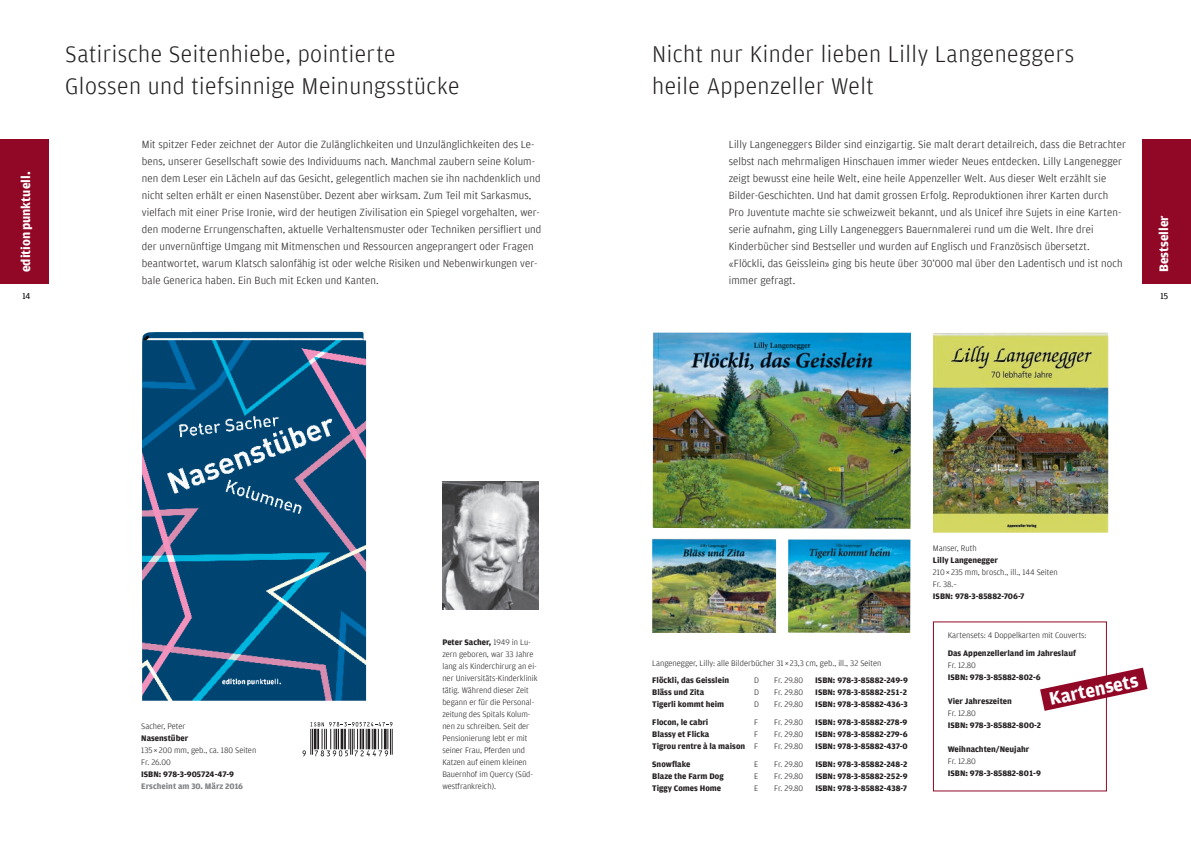
<style>
.page{position:relative;width:1191px;height:842px;background:#fff}
.page>*{position:absolute;margin:0;border:0;box-sizing:border-box;transform-origin:0 0}
.t1{font:300 24px/32px "Amplitude";letter-spacing:.02em;color:#231f20}
.t2{font:700 19px "Amplitude";color:#fff}
.t3{font:700 13px "Amplitude";color:#fff}
.t4{font:300 11px/17px "Amplitude";letter-spacing:.01em;color:#231f20}
.t5{font:300 9px "Amplitude";color:#231f20}
.t6{font:300 8.5px/12px "Amplitude";color:#231f20}
.t7{font:700 8.5px "Amplitude";color:#231f20}
.t8{font:700 8.5px "Amplitude";color:#808285}
.s1{font-weight:700}
.s2{font-weight:300}
</style>
<div class="page">
<div style="left:0;top:139px;width:48px;height:144px;background:#910726"></div>
<svg style="left:302px;top:722px;width:91px;height:34px"></svg>
<img style="left:142px;top:332px;width:224px;height:369px">
<img style="left:442px;top:482px;width:97px;height:127px">
<img style="left:653px;top:333px;width:258px;height:196px">
<img style="left:652px;top:539px;width:124px;height:94px">
<img style="left:788px;top:539px;width:122px;height:94px">
<img style="left:933px;top:333px;width:175px;height:200px">
<div style="left:933px;top:621px;width:174px;height:170px;border:1px solid #910726"></div>
<svg style="left:1040px;top:668px;width:107px;height:43px"></svg>
<div style="left:1142px;top:139px;width:49px;height:144px;background:#910726"></div>
<p class="t3" style="left:19px;top:272px;width:102px;rotate:-90deg">editionpunktuell.</p>
<p class="t5" style="left:22px;top:291px;width:10px">14</p>
<h1 class="t1" style="left:65px;top:38px;width:396px">Satirische Seitenhiebe, pointierte<br>Glossen und tiefsinnige Meinungsstücke</h1>
<p class="t4" style="left:142px;top:136px;width:401px">Mit spitzer Feder zeichnet der Autor die Zulänglichkeiten und Unzulänglichkeiten des Le&shy;bens, unserer Gesellschaft sowie des Individuums nach. Manchmal zaubern seine Kolum&shy;nen dem Leser ein Lächeln auf das Gesicht, gelegentlich machen sie ihn nachdenklich und nicht selten erhält er einen Nasenstüber. Dezent aber wirksam. Zum Teil mit Sarkasmus, vielfach mit einer Prise Ironie, wird der heutigen Zivilisation ein Spiegel vorgehalten, wer&shy;den moderne Errungenschaften, aktuelle Verhaltensmuster oder Techniken persifliert und der unvernünftige Umgang mit Mitmenschen und Ressourcen angeprangert oder Fragen beantwortet, warum Klatsch salonfähig ist oder welche Risiken und Nebenwirkungen ver&shy;bale Generica haben. Ein Buch mit Ecken und Kanten.</p>
<p class="t6" style="left:141px;top:720px;width:46px">Sacher, Peter</p>
<p class="t7" style="left:141px;top:733px;width:48px">Nasenstüber</p>
<p class="t6" style="left:141px;top:744px;width:117px">135 × 200 mm, geb., ca. 180 Seiten<br>Fr. 26.00</p>
<p class="t7" style="left:141px;top:769px;width:94px">ISBN: 978-3-905724-47-9</p>
<p class="t8" style="left:141px;top:781px;width:103px">Erscheint am 30. März 2016</p>
<p class="t6" style="left:442px;top:636px;width:97px"><span class="s1">Peter Sacher,</span> 1949 in Lu&shy;zern geboren, war 33 Jahre lang als Kinderchirurg an ei&shy;ner Universitäts-Kinderklinik tätig. Während dieser Zeit begann er für die Personal&shy;zeitung des Spitals Kolum&shy;nen zu schreiben. Seit der<br>Pensionierung lebt er mit seiner Frau, Pferden und<br>Katzen auf einem kleinen<br>Bauernhof im Quercy (Süd&shy;westfrankreich).</p>
<h1 class="t1" style="left:652px;top:38px;width:423px">Nicht nur Kinder lieben Lilly Langeneggers heile Appenzeller Welt</h1>
<p class="t4" style="left:729px;top:136px;width:399px">Lilly Langeneggers Bilder sind einzigartig. Sie malt derart detailreich, dass die Betrachter selbst nach mehrmaligen Hinschauen immer wieder Neues entdecken. Lilly Langenegger zeigt bewusst eine heile Welt, eine heile Appenzeller Welt. Aus dieser Welt erzählt sie Bilder-Geschichten. Und hat damit grossen Erfolg. Reproduktionen ihrer Karten durch Pro Juventute machte sie schweizweit bekannt, und als Unicef ihre Sujets in eine Karten&shy;serie aufnahm, ging Lilly Langeneggers Bauernmalerei rund um die Welt. Ihre drei Kinderbücher sind Bestseller und wurden auf Englisch und Französisch übersetzt. «Flöckli, das Geisslein» ging bis heute über 30‘000 mal über den Ladentisch und ist noch immer gefragt.</p>
<p class="t3" style="left:1156px;top:272px;width:58px;rotate:-90deg">Bestseller</p>
<p class="t5" style="left:1160px;top:291px;width:9px">15</p>
<p class="t6" style="left:652px;top:657px;width:231px">Langenegger, Lilly: alle Bilderbücher 31 × 23,3 cm, geb., ill., 32 Seiten</p>
<p class="t7" style="left:652px;top:676px;width:78px">Flöckli, das Geisslein</p>
<p class="t6" style="left:754px;top:675px;width:6px">D</p>
<p class="t6" style="left:774px;top:675px;width:31px">Fr. 29.80</p>
<p class="t7" style="left:815px;top:676px;width:94px">ISBN: 978-3-85882-249-9</p>
<p class="t7" style="left:652px;top:688px;width:54px">Bläss und Zita</p>
<p class="t6" style="left:754px;top:687px;width:6px">D</p>
<p class="t6" style="left:774px;top:687px;width:31px">Fr. 29.80</p>
<p class="t7" style="left:815px;top:688px;width:93px">ISBN: 978-3-85882-251-2</p>
<p class="t7" style="left:652px;top:700px;width:74px">Tigerli kommt heim</p>
<p class="t6" style="left:754px;top:699px;width:6px">D</p>
<p class="t6" style="left:774px;top:699px;width:31px">Fr. 29.80</p>
<p class="t7" style="left:815px;top:700px;width:94px">ISBN: 978-3-85882-436-3</p>
<p class="t7" style="left:652px;top:717px;width:58px">Flocon, le cabri</p>
<p class="t6" style="left:754px;top:716px;width:6px">F</p>
<p class="t6" style="left:774px;top:716px;width:31px">Fr. 29.80</p>
<p class="t7" style="left:815px;top:717px;width:94px">ISBN: 978-3-85882-278-9</p>
<p class="t7" style="left:652px;top:729px;width:59px">Blassy et Flicka</p>
<p class="t6" style="left:754px;top:728px;width:6px">F</p>
<p class="t6" style="left:774px;top:728px;width:31px">Fr. 29.80</p>
<p class="t7" style="left:815px;top:729px;width:94px">ISBN: 978-3-85882-279-6</p>
<p class="t7" style="left:652px;top:741px;width:108px">Tigrou rentre à la maison <span class="s2">F</span></p>
<p class="t6" style="left:774px;top:740px;width:31px">Fr. 29.80</p>
<p class="t7" style="left:815px;top:741px;width:94px">ISBN: 978-3-85882-437-0</p>
<p class="t7" style="left:652px;top:759px;width:40px">Snowflake</p>
<p class="t6" style="left:754px;top:758px;width:6px">E</p>
<p class="t6" style="left:774px;top:758px;width:31px">Fr. 29.80</p>
<p class="t7" style="left:815px;top:759px;width:93px">ISBN: 978-3-85882-248-2</p>
<p class="t7" style="left:652px;top:771px;width:73px">Blaze the Farm Dog</p>
<p class="t6" style="left:754px;top:770px;width:6px">E</p>
<p class="t6" style="left:774px;top:770px;width:31px">Fr. 29.80</p>
<p class="t7" style="left:815px;top:771px;width:94px">ISBN: 978-3-85882-252-9</p>
<p class="t7" style="left:652px;top:783px;width:70px">Tiggy Comes Home</p>
<p class="t6" style="left:754px;top:782px;width:6px">E</p>
<p class="t6" style="left:774px;top:782px;width:31px">Fr. 29.80</p>
<p class="t7" style="left:815px;top:783px;width:93px">ISBN: 978-3-85882-438-7</p>
<p class="t6" style="left:933px;top:542px;width:45px">Manser, Ruth</p>
<p class="t7" style="left:933px;top:556px;width:66px">Lilly Langenegger</p>
<p class="t6" style="left:933px;top:566px;width:126px">210× 235 mm, brosch., ill., 144 Seiten<br>Fr. 38.–</p>
<p class="t7" style="left:933px;top:592px;width:93px">ISBN: 978-3-85882-706-7</p>
<p class="t6" style="left:947px;top:629px;width:140px">Kartensets: 4 Doppelkarten mit Couverts:</p>
<p class="t7" style="left:947px;top:648px;width:130px">Das Appenzellerland im Jahreslauf</p>
<p class="t6" style="left:947px;top:659px;width:30px">Fr. 12.80</p>
<p class="t7" style="left:947px;top:672px;width:95px">ISBN: 978-3-85882-802-6</p>
<p class="t7" style="left:947px;top:696px;width:66px">Vier Jahreszeiten</p>
<p class="t6" style="left:947px;top:707px;width:30px">Fr. 12.80</p>
<p class="t7" style="left:947px;top:720px;width:95px">ISBN: 978-3-85882-800-2</p>
<p class="t7" style="left:947px;top:744px;width:83px">Weihnachten/Neujahr</p>
<p class="t6" style="left:947px;top:755px;width:30px">Fr. 12.80</p>
<p class="t7" style="left:947px;top:768px;width:95px">ISBN: 978-3-85882-801-9</p>
<h2 class="t2" style="left:1047px;top:689px;width:92px;rotate:-12deg">Kartensets</h2>
</div>
